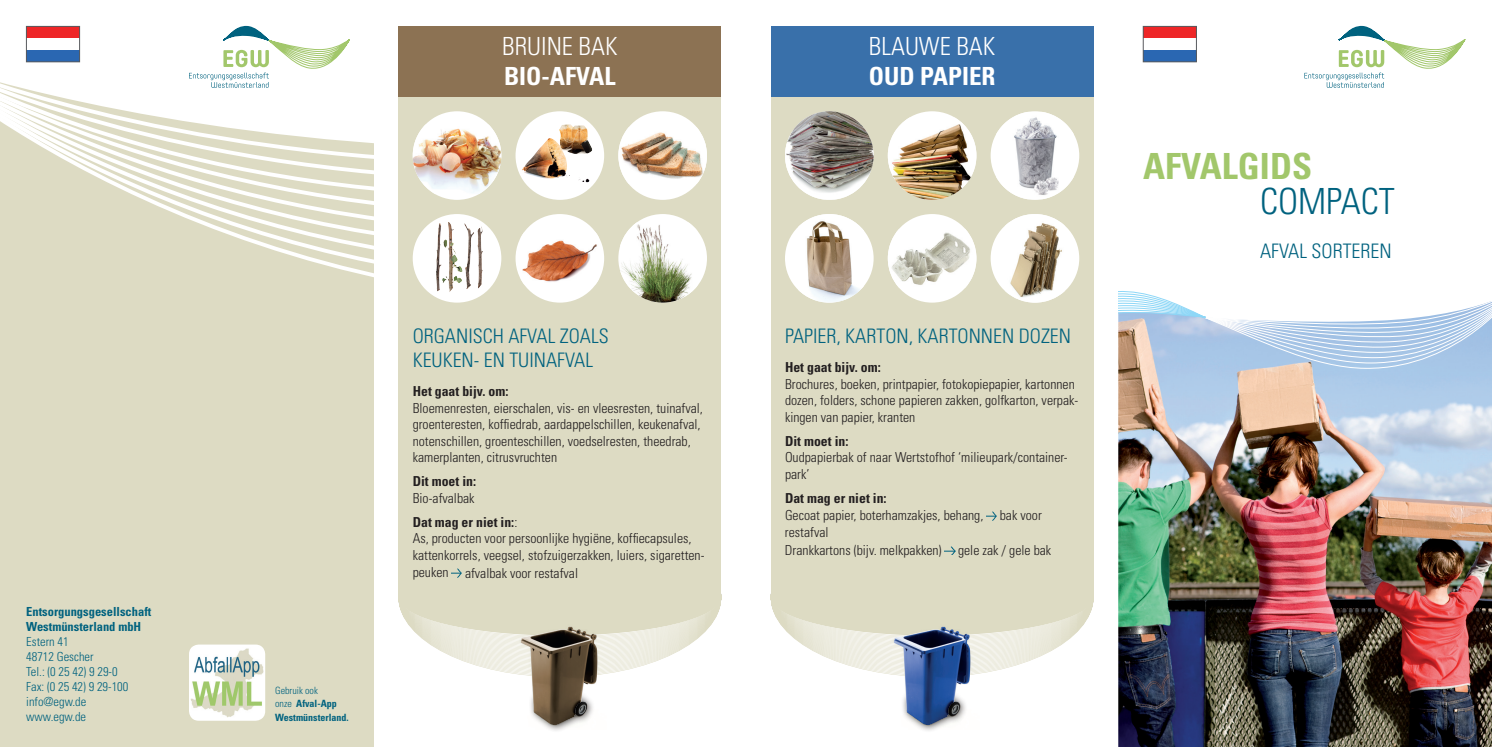
<style>
.page{position:relative;width:1492px;height:747px;background:#fff}
.page>*{position:absolute;margin:0;border:0;box-sizing:border-box;transform-origin:0 0}
.t1{font:700 condensed 36px "Univers";color:#a2c76b}
.t2{font:300 condensed 36px "Univers";color:#00627f}
.t3{font:300 condensed 25px "Univers";color:#fff}
.t4{font:700 condensed 25px "Univers";color:#fff}
.t5{font:300 condensed 20px/24px "Univers";color:#00627f}
.t6{font:300 condensed 13.75px/16.5px "Univers";color:#231f20}
.t7{font:700 condensed 13.75px/24px "Univers";color:#231f20}
.t8{font:300 condensed 12.5px/15px "Univers";color:#00627f}
.t9{font:700 condensed 12.5px/15px "Univers";color:#00627f}
.t10{font:700 condensed 10px/13.2px "Univers";color:#00627f}
.s1{font-weight:300}
</style>
<div class="page">
<div style="left:398px;top:26px;width:323px;height:571px;background:#dddbc3"></div>
<div style="left:770px;top:26px;width:323px;height:571px;background:#dddbc3"></div>
<div style="left:398px;top:26px;width:323px;height:71px;background:#8c7253"></div>
<div style="left:770px;top:26px;width:323px;height:71px;background:#3970aa"></div>
<div style="left:0;top:325px;width:373px;height:422px;background:#dddbc3"></div>
<svg style="left:0;top:160px;width:373px;height:165px;background:#e0dfc9"></svg>
<img style="left:1118px;top:370px;width:373px;height:377px">
<svg style="left:1304px;top:26px;width:160px;height:62px"></svg>
<svg style="left:1118px;top:291px;width:373px;height:79px"></svg>
<img style="left:513px;top:666px;width:93px;height:64px">
<div style="left:412px;top:111px;width:89px;height:89px;background:#fff;border-radius:50%"></div>
<img style="left:412px;top:124px;width:89px;height:70px">
<svg style="left:412px;top:214px;width:89px;height:89px;background:#ebe9e5"></svg>
<img style="left:443px;top:222px;width:6px;height:57px">
<div style="left:618px;top:214px;width:89px;height:89px;background:#fff;border-radius:50%"></div>
<img style="left:620px;top:223px;width:77px;height:80px">
<div style="left:618px;top:111px;width:89px;height:89px;background:#fff;border-radius:50%"></div>
<img style="left:618px;top:127px;width:89px;height:57px">
<div style="left:515px;top:214px;width:89px;height:89px;background:#fff;border-radius:50%"></div>
<img style="left:520px;top:232px;width:79px;height:53px">
<svg style="left:515px;top:111px;width:89px;height:89px;background:#e8e0d7"></svg>
<img style="left:559px;top:124px;width:11px;height:24px">
<img style="left:522px;top:138px;width:27px;height:36px">
<img style="left:885px;top:666px;width:93px;height:64px">
<img style="left:785px;top:111px;width:88px;height:89px">
<div style="left:990px;top:214px;width:89px;height:89px;background:#fff;border-radius:50%"></div>
<img style="left:1005px;top:214px;width:59px;height:89px">
<div style="left:990px;top:111px;width:89px;height:89px;background:#fff;border-radius:50%"></div>
<img style="left:996px;top:112px;width:77px;height:87px">
<div style="left:887px;top:214px;width:89px;height:89px;background:#fff;border-radius:50%"></div>
<img style="left:887px;top:229px;width:89px;height:59px">
<div style="left:785px;top:214px;width:88px;height:89px;background:#fff;border-radius:50%"></div>
<img style="left:798px;top:214px;width:66px;height:89px">
<div style="left:887px;top:111px;width:89px;height:89px;background:#fff;border-radius:50%"></div>
<img style="left:887px;top:118px;width:89px;height:82px">
<svg style="left:0;top:26px;width:373px;height:134px"></svg>
<img style="left:190px;top:645px;width:74px;height:75px">
<div style="left:189px;top:645px;width:76px;height:76px;border:2px solid #fff;border-radius:9px"></div>
<div style="left:26px;top:26px;width:54px;height:36px;background:#ee2627"></div>
<div style="left:26px;top:38px;width:54px;height:12px;background:#fff"></div>
<div style="left:26px;top:50px;width:54px;height:12px;background:#2a67b2"></div>
<div style="left:26px;top:26px;width:54px;height:36px;border:1px solid #585a5e"></div>
<div style="left:1143px;top:26px;width:53px;height:36px;background:#ee2627"></div>
<div style="left:1143px;top:38px;width:53px;height:12px;background:#fff"></div>
<div style="left:1143px;top:50px;width:53px;height:12px;background:#2a67b2"></div>
<div style="left:1142px;top:26px;width:54px;height:36px;border:1px solid #585a5e"></div>
<svg style="left:398px;top:568px;width:323px;height:98px"></svg>
<svg style="left:986px;top:512px;width:10px;height:8px"></svg>
<svg style="left:770px;top:529px;width:323px;height:137px"></svg>
<p class="t9" style="left:26px;top:604px;width:126px">Entsorgungsgesellschaft<br>Westmünsterland mbH</p>
<p class="t8" style="left:26px;top:634px;width:104px">Estern 41<br>48712 Gescher<br>Tel.: (0 25 42) 9 29-0<br>Fax: (0 25 42) 9 29-100 info@egw.de www.egw.de</p>
<h2 class="t3" style="left:502px;top:32px;width:117px">BRUINE BAK</h2>
<h2 class="t4" style="left:504px;top:61px;width:113px">BIO-AFVAL</h2>
<p class="t10" style="left:275px;top:684px;width:75px"><span class="s1">Gebruik ook<br>onze</span> Afval-App<br>Westmünsterland.</p>
<h3 class="t5" style="left:412px;top:324px;width:197px">ORGANISCH AFVAL ZOALS<br>KEUKEN- EN TUINAFVAL</h3>
<p class="t7" style="left:412px;top:379px;width:97px">Het gaat bijv. om:</p>
<p class="t6" style="left:412px;top:400px;width:292px">Bloemenresten, eierschalen, vis- en vleesresten, tuinafval, groenteresten, koffiedrab, aardappelschillen, keukenafval, notenschillen, groenteschillen, voedselresten, theedrab, kamerplanten, citrusvruchten</p>
<p class="t7" style="left:412px;top:469px;width:65px">Dit moet in:</p>
<p class="t7" style="left:412px;top:486px;width:106px"><span class="s1">Bio-afvalbak<br></span>Dat mag er niet in:<span class="s1">:</span></p>
<p class="t6" style="left:412px;top:530px;width:293px">As, producten voor persoonlijke hygiëne, koffiecapsules, kattenkorrels, veegsel, stofzuigerzakken, luiers, sigaretten-</p>
<p class="t6" style="left:412px;top:564px;width:167px">peuken afvalbak voor restafval</p>
<h2 class="t3" style="left:868px;top:32px;width:128px">BLAUWE BAK</h2>
<h2 class="t4" style="left:868px;top:61px;width:128px">OUD PAPIER</h2>
<h3 class="t5" style="left:785px;top:324px;width:287px">PAPIER, KARTON, KARTONNEN DOZEN</h3>
<p class="t7" style="left:785px;top:355px;width:97px">Het gaat bijv. om:</p>
<p class="t6" style="left:785px;top:376px;width:295px">Brochures, boeken, printpapier, fotokopiepapier, kartonnen dozen, folders, schone papieren zakken, golfkarton, verpak&shy;kingen van papier, kranten</p>
<p class="t7" style="left:785px;top:429px;width:65px">Dit moet in:</p>
<p class="t6" style="left:785px;top:449px;width:284px">Oudpapierbak of naar Wertstofhof ‘milieupark/container&shy;park’</p>
<p class="t7" style="left:785px;top:486px;width:103px">Dat mag er niet in:</p>
<p class="t6" style="left:785px;top:507px;width:268px;line-height:17.1px">Gecoat papier, boterhamzakjes, behang, bak voor restafval<br>Drankkartons (bijv. melkpakken) gele zak / gele bak</p>
<h1 class="t1" style="left:1142px;top:144px;width:170px">AFVALGIDS</h1>
<h1 class="t2" style="left:1259px;top:180px;width:136px">COMPACT</h1>
<h3 class="t5" style="left:1259px;top:239px;width:133px">AFVAL SORTEREN</h3>
</div>
